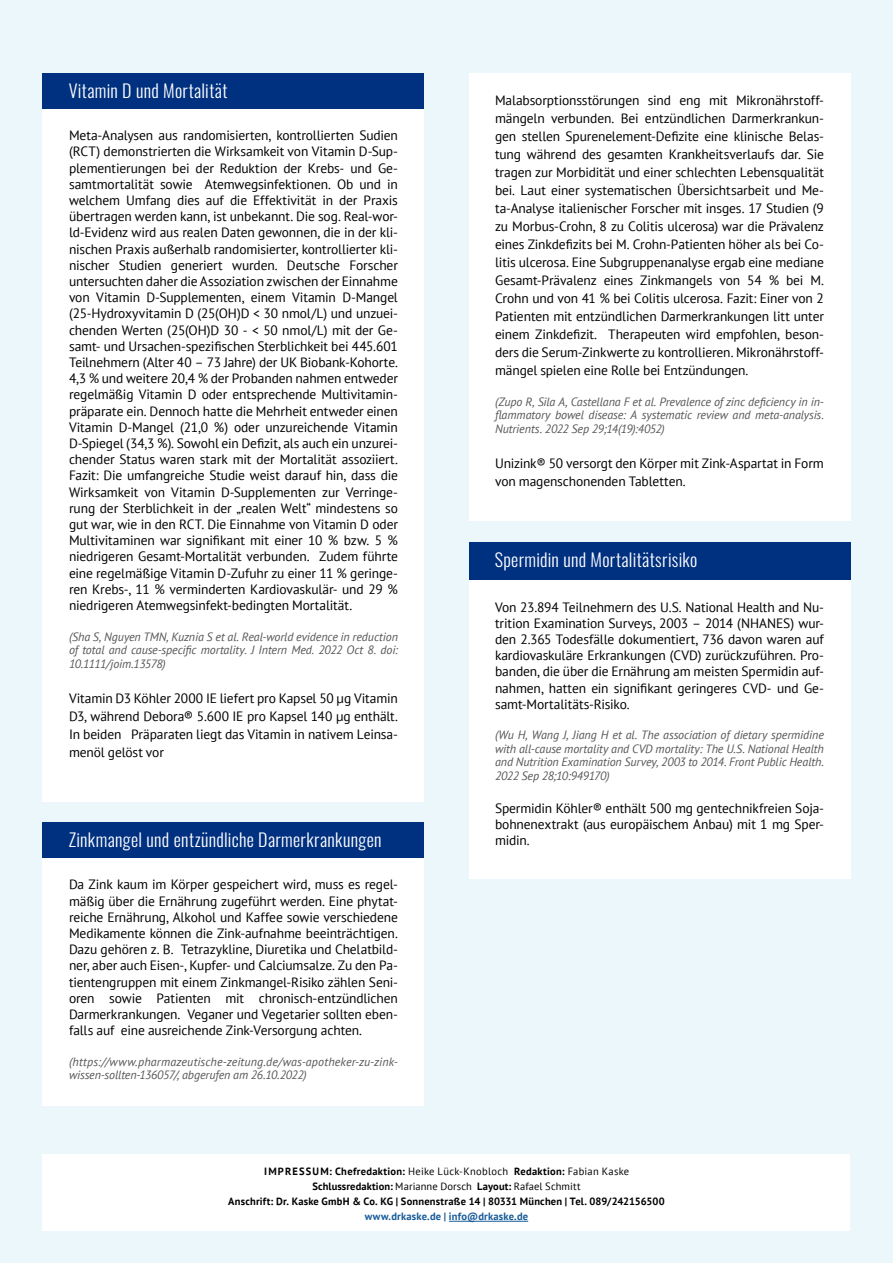
<style>
.page{position:relative;width:893px;height:1263px;background:#ecf7fc}
.page>*{position:absolute;margin:0;border:0;box-sizing:border-box;transform-origin:0 0}
.t1{font:300 18px "Oswald";letter-spacing:.02em;color:#fff}
.t2{font:13.5px/16.2px "PT Sans";letter-spacing:-.01em;color:#000;text-align:justify}
.t3{font:italic 12px/13.5px "PT Sans";letter-spacing:-.005em;color:#575656;text-align:justify}
.t4{font:700 10.5px/15px "PT Sans";letter-spacing:.02em;color:#000;text-align:center}
.t5{font:700 10.5px "PT Sans";letter-spacing:.02em;color:#165b9a}
.s1{font-weight:400}
</style>
<div class="page">
<div style="left:43px;top:1154px;width:807px;height:77px;background:#fff"></div>
<hr style="left:449px;top:1221px;width:79px;height:1px;background:#165b9a">
<div style="left:43px;top:109px;width:381px;height:692px;background:#fff"></div>
<div style="left:43px;top:858px;width:381px;height:248px;background:#fff"></div>
<div style="left:43px;top:74px;width:381px;height:35px;background:#003181"></div>
<div style="left:43px;top:823px;width:381px;height:35px;background:#003181"></div>
<div style="left:469px;top:74px;width:381px;height:447px;background:#fff"></div>
<div style="left:469px;top:542px;width:381px;height:38px;background:#003181"></div>
<div style="left:469px;top:580px;width:381px;height:299px;background:#fff"></div>
<h1 class="t1" style="left:69px;top:75px;width:160px">Vitamin D und Mortalität</h1>
<p class="t2" style="left:69px;top:127px;width:330px">Meta-Analysen aus randomisierten, kontrollierten Sudien (RCT) demonstrierten die Wirksamkeit von Vitamin D-Sup&shy;plementierungen bei der Reduktion der Krebs- und Ge&shy;samtmortalität sowie Atemwegsinfektionen. Ob und in welchem Umfang dies auf die Effektivität in der Praxis übertragen werden kann, ist unbekannt. Die sog. Real-wor&shy;ld-Evidenz wird aus realen Daten gewonnen, die in der kli&shy;nischen Praxis außerhalb randomisierter, kontrollierter kli&shy;nischer Studien generiert wurden. Deutsche Forscher untersuchten daher die Assoziation zwischen der Einnahme von Vitamin D-Supplementen, einem Vitamin D-Mangel (25-Hydroxyvitamin D (25(OH)D &lt; 30 nmol/L) und unzuei&shy;chenden Werten (25(OH)D 30 - &lt; 50 nmol/L) mit der Ge&shy;samt- und Ursachen-spezifischen Sterblichkeit bei 445.601<br>Teilnehmern (Alter 40 – 73 Jahre) der UK Biobank-Kohorte.<br>4,3 % und weitere 20,4 % der Probanden nahmen entweder regelmäßig Vitamin D oder entsprechende Multivitamin&shy;präparate ein. Dennoch hatte die Mehrheit entweder einen Vitamin D-Mangel (21,0 %) oder unzureichende Vitamin D-Spiegel (34,3 %). Sowohl ein Defizit, als auch ein unzurei&shy;chender Status waren stark mit der Mortalität assoziiert.<br>Fazit: Die umfangreiche Studie weist darauf hin, dass die Wirksamkeit von Vitamin D-Supplementen zur Verringe&shy;rung der Sterblichkeit in der „realen Welt“ mindestens so gut war, wie in den RCT. Die Einnahme von Vitamin D oder Multivitaminen war signifikant mit einer 10 % bzw. 5 % niedrigeren Gesamt-Mortalität verbunden. Zudem führte eine regelmäßige Vitamin D-Zufuhr zu einer 11 % geringe&shy;ren Krebs-, 11 % verminderten Kardiovaskulär- und 29 % niedrigeren Atemwegsinfekt-bedingten Mortalität.</p>
<p class="t3" style="left:69px;top:629px;width:330px">(Sha S, Nguyen TMN, Kuznia S et al. Real-world evidence in reduction of total and cause-specific mortality. J Intern Med. 2022 Oct 8. doi:<br>10.1111/joim.13578)</p>
<p class="t2" style="left:69px;top:688px;width:330px;line-height:18px">Vitamin D3 Köhler 2000 IE liefert pro Kapsel 50 µg Vitamin D3, während Debora® 5.600 IE pro Kapsel 140 µg enthält.<br>In beiden Präparaten liegt das Vitamin in nativem Leinsa&shy;menöl gelöst vor</p>
<h1 class="t1" style="left:69px;top:824px;width:314px">Zinkmangel und entzündliche Darmerkrankungen</h1>
<p class="t2" style="left:69px;top:876px;width:330px">Da Zink kaum im Körper gespeichert wird, muss es regel&shy;mäßig über die Ernährung zugeführt werden. Eine phytat&shy;reiche Ernährung, Alkohol und Kaffee sowie verschiedene Medikamente können die Zink-aufnahme beeinträchtigen.<br>Dazu gehören z. B. Tetrazykline, Diuretika und Chelatbild&shy;ner, aber auch Eisen-, Kupfer- und Calciumsalze. Zu den Pa&shy;tientengruppen mit einem Zinkmangel-Risiko zählen Seni&shy;oren sowie Patienten mit chronisch-entzündlichen Darmerkrankungen. Veganer und Vegetarier sollten eben&shy;falls auf eine ausreichende Zink-Versorgung achten.</p>
<p class="t3" style="left:69px;top:1054px;width:330px">(https://www.pharmazeutische-zeitung.de/was-apotheker-zu-zink&shy;wissen-sollten-136057/, abgerufen am 26.10.2022)</p>
<p class="t2" style="left:495px;top:91px;width:330px;line-height:18px">Malabsorptionsstörungen sind eng mit Mikronährstoff&shy;mängeln verbunden. Bei entzündlichen Darmerkrankun&shy;gen stellen Spurenelement-Defizite eine klinische Belas&shy;tung während des gesamten Krankheitsverlaufs dar. Sie tragen zur Morbidität und einer schlechten Lebensqualität bei. Laut einer systematischen Übersichtsarbeit und Me&shy;ta-Analyse italienischer Forscher mit insges. 17 Studien (9 zu Morbus-Crohn, 8 zu Colitis ulcerosa) war die Prävalenz eines Zinkdefizits bei M. Crohn-Patienten höher als bei Co&shy;litis ulcerosa. Eine Subgruppenanalyse ergab eine mediane Gesamt-Prävalenz eines Zinkmangels von 54 % bei M.<br>Crohn und von 41 % bei Colitis ulcerosa. Fazit: Einer von 2<br>Patienten mit entzündlichen Darmerkrankungen litt unter einem Zinkdefizit. Therapeuten wird empfohlen, beson&shy;ders die Serum-Zinkwerte zu kontrollieren. Mikronährstoff&shy;mängel spielen eine Rolle bei Entzündungen.</p>
<p class="t3" style="left:495px;top:394px;width:330px">(Zupo R, Sila A, Castellana F et al. Prevalence of zinc deficiency in in&shy;flammatory bowel disease: A systematic review and meta-analysis.<br>Nutrients. 2022 Sep 29;14(19):4052)</p>
<p class="t2" style="left:495px;top:454px;width:330px;line-height:18px">Unizink® 50 versorgt den Körper mit Zink-Aspartat in Form von magenschonenden Tabletten.</p>
<h1 class="t1" style="left:495px;top:544px;width:204px">Spermidin und Mortalitätsrisiko</h1>
<p class="t2" style="left:495px;top:598px;width:330px">Von 23.894 Teilnehmern des U.S. National Health and Nu&shy;trition Examination Surveys, 2003 – 2014 (NHANES) wur&shy;den 2.365 Todesfälle dokumentiert, 736 davon waren auf kardiovaskuläre Erkrankungen (CVD) zurückzuführen. Pro&shy;banden, die über die Ernährung am meisten Spermidin auf&shy;nahmen, hatten ein signifikant geringeres CVD- und Ge&shy;samt-Mortalitäts-Risiko.</p>
<p class="t3" style="left:495px;top:728px;width:330px">(Wu H, Wang J, Jiang H et al. The association of dietary spermidine with all-cause mortality and CVD mortality: The U.S. National Health and Nutrition Examination Survey, 2003 to 2014. Front Public Health.<br>2022 Sep 28;10:949170)</p>
<p class="t2" style="left:495px;top:800px;width:330px">Spermidin Köhler® enthält 500 mg gentechnikfreien Soja&shy;bohnenextrakt (aus europäischem Anbau) mit 1 mg Sper&shy;midin.</p>
<p class="t4" style="left:228px;top:1164px;width:438px">IMPRESSUM: Chefredaktion: <span class="s1">Heike Lück-Knobloch</span> Redaktion: <span class="s1">Fabian Kaske<br></span>Schlussredaktion: <span class="s1">Marianne Dorsch</span> Layout: <span class="s1">Rafael Schmitt<br></span>Anschrift: Dr. Kaske GmbH &amp; Co. KG | Sonnenstraße 14 | 80331 München | Tel. 089/242156500</p>
<p class="t5" style="left:365px;top:1210px;width:165px">www.drkaske.de | info@drkaske.de</p>
</div>
